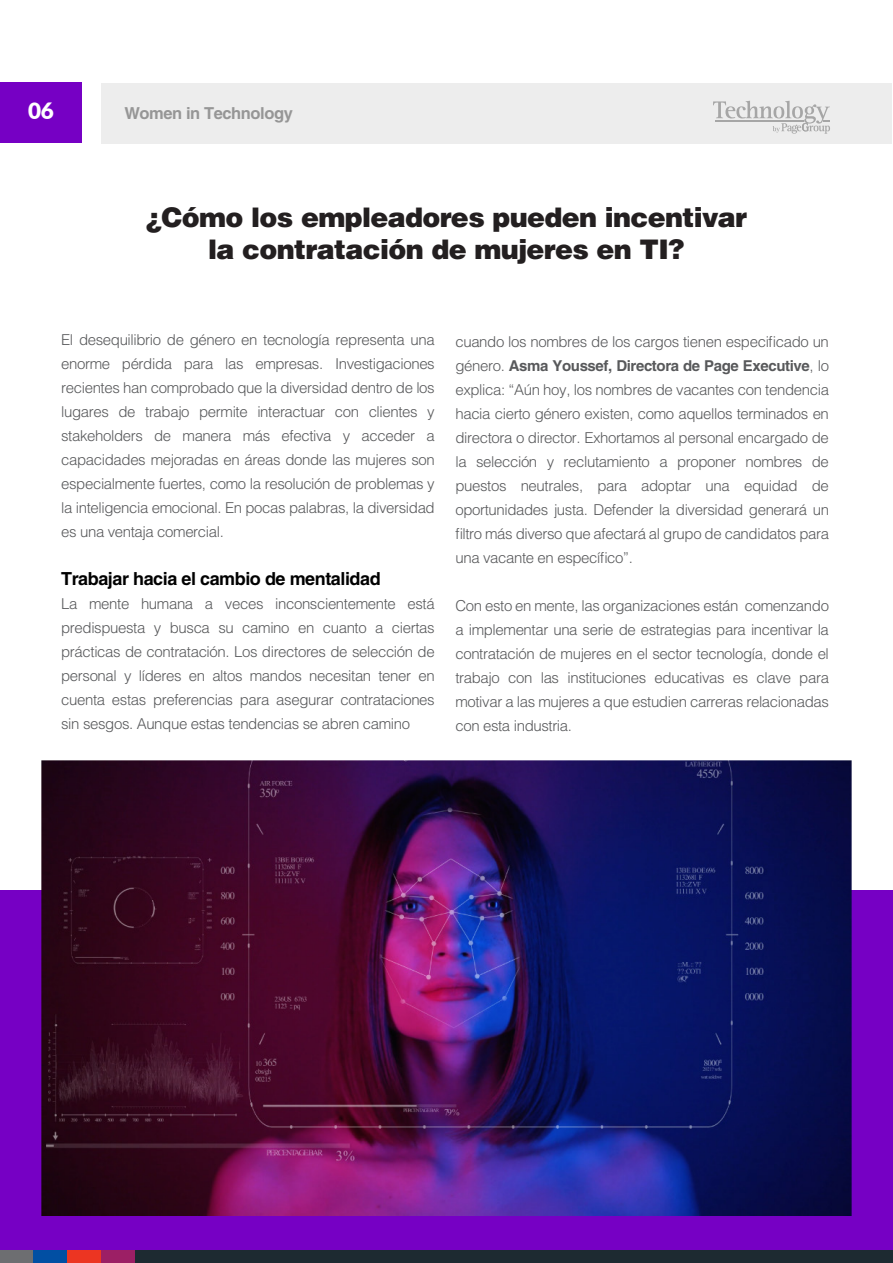
<style>
.page{position:relative;width:893px;height:1263px;background:#fff}
.page>*{position:absolute;margin:0;border:0;box-sizing:border-box;transform-origin:0 0}
.t1{font:900 27px/31.5px "Helvetica LT Std";letter-spacing:-.025em;color:#231f20;text-align:center}
.t2{font:900 22.5px "Lato";color:#fff}
.t3{font:700 18px "Helvetica LT Std";letter-spacing:-.025em;color:#000}
.t4{font:700 16.5px "Helvetica LT Std";letter-spacing:-.025em;color:#969696}
.t5{font:300 15px/24px "Helvetica LT Std";letter-spacing:-.025em;color:#58595b;text-align:justify}
.s1{font-weight:700}
</style>
<div class="page">
<div style="left:0;top:891px;width:893px;height:372px;background:#7600c4"></div>
<div style="left:2px;top:1251px;width:891px;height:12px;background:#1d2a31"></div>
<div style="left:101px;top:1251px;width:34px;height:12px;background:#9c1f65"></div>
<div style="left:67px;top:1251px;width:34px;height:12px;background:#ec3522"></div>
<div style="left:0;top:1251px;width:34px;height:12px;background:#6d6e71"></div>
<div style="left:34px;top:1251px;width:33px;height:12px;background:#014fa3"></div>
<img style="left:42px;top:761px;width:809px;height:455px">
<div style="left:0;top:82px;width:81px;height:61px;background:#7600c4"></div>
<div style="left:102px;top:83px;width:790px;height:60px;background:#ededed"></div>
<svg style="left:713px;top:101px;width:117px;height:33px"></svg>
<h2 class="t2" style="left:28px;top:94px;width:27px">06</h2>
<p class="t4" style="left:124px;top:103px;width:170px">Women in Technology</p>
<h1 class="t1" style="left:146px;top:201px;width:603px">¿Cómo los empleadores pueden incentivar la contratación de mujeres en TI?</h1>
<p class="t5" style="left:61px;top:327px;width:375px">El desequilibrio de género en tecnología representa una enorme pérdida para las empresas. Investigaciones recientes han comprobado que la diversidad dentro de los lugares de trabajo permite interactuar con clientes y stakeholders de manera más efectiva y acceder a capacidades mejoradas en áreas donde las mujeres son especialmente fuertes, como la resolución de problemas y la inteligencia emocional. En pocas palabras, la diversidad es una ventaja comercial.</p>
<p class="t3" style="left:61px;top:567px;width:321px">Trabajar hacia el cambio de mentalidad</p>
<p class="t5" style="left:61px;top:591px;width:375px">La mente humana a veces inconscientemente está predispuesta y busca su camino en cuanto a ciertas prácticas de contratación. Los directores de selección de personal y líderes en altos mandos necesitan tener en cuenta estas preferencias para asegurar contrataciones sin sesgos. Aunque estas tendencias se abren camino</p>
<p class="t5" style="left:455px;top:330px;width:375px">cuando los nombres de los cargos tienen especificado un género. <span class="s1">Asma Youssef, Directora de Page Executive</span>, lo explica: “Aún hoy, los nombres de vacantes con tendencia hacia cierto género existen, como aquellos terminados en directora o director. Exhortamos al personal encargado de la selección y reclutamiento a proponer nombres de puestos neutrales, para adoptar una equidad de oportunidades justa. Defender la diversidad generará un filtro más diverso que afectará al grupo de candidatos para una vacante en específico”.</p>
<p class="t5" style="left:455px;top:594px;width:375px">Con esto en mente, las organizaciones están comenzando a implementar una serie de estrategias para incentivar la contratación de mujeres en el sector tecnología, donde el trabajo con las instituciones educativas es clave para motivar a las mujeres a que estudien carreras relacionadas con esta industria.</p>
</div>
